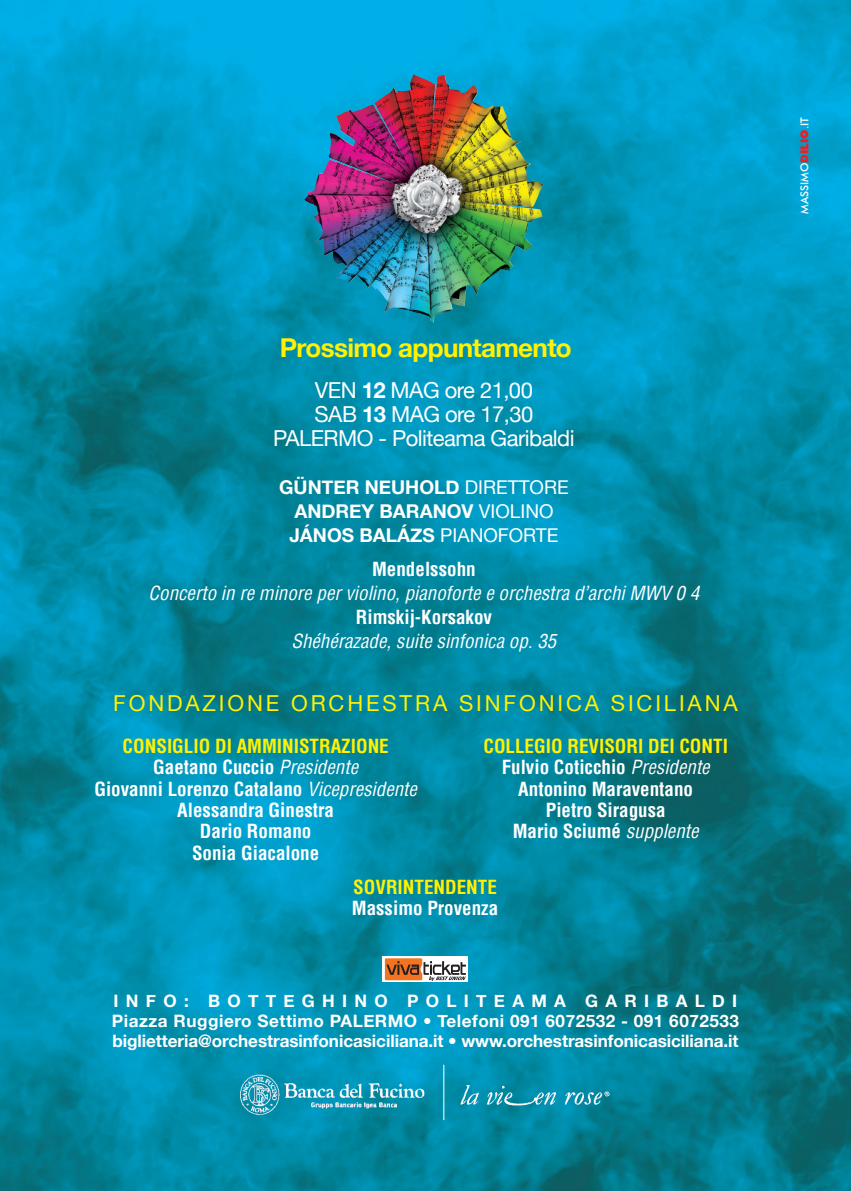
<style>
.page{position:relative;width:851px;height:1191px;background:#fff}
.page>*{position:absolute;margin:0;border:0;box-sizing:border-box;transform-origin:0 0}
.t1{font:700 26px "Helvetica Neue";letter-spacing:-.025em;color:#fff101}
.t2{font:22px/24px "Helvetica Neue";letter-spacing:-.025em;color:#fff;text-align:center}
.t3{font:22px "Helvetica Neue";letter-spacing:.13em;color:#fff101}
.t4{font:700 condensed 19px/21.4px "Helvetica";color:#fff;text-align:center}
.t5{font:italic condensed 19px "Helvetica";color:#fff}
.t6{font:700 19px/24px "Helvetica Neue";color:#fff;text-align:center}
.t7{font:700 condensed 19px "Helvetica";color:#fff101}
.t8{font:700 17.2px/20px "Helvetica Neue";letter-spacing:-.005em;color:#fff;text-align:justify}
.t9{font:500 11px "Futura BT";color:#fff}
.s1{font-weight:700}
.s2{font-weight:400}
.s3{color:#fff101}
.s4{font-weight:400;font-style:italic}
.s5{font-weight:900;color:#ee1d23}
</style>
<div class="page">
<img style="left:0;top:0;width:850px;height:1191px">
<svg style="left:383px;top:956px;width:85px;height:26px"></svg>
<svg style="left:385px;top:958px;width:81px;height:23px"></svg>
<img style="left:239px;top:1064px;width:205px;height:56px">
<img style="left:304px;top:159px;width:90px;height:41px">
<h1 class="t1" style="left:280px;top:331px;width:293px">Prossimo appuntamento</h1>
<p class="t2" style="left:273px;top:378px;width:303px">VEN <span class="s1">12</span> MAG ORE 21,00<br>SAB <span class="s1">13</span> MAG ORE 17,30<br>PALERMO - POLITEAMA GARIBALDI</p>
<p class="t6" style="left:279px;top:475px;width:291px">GÜNTER NEUHOLD <span class="s2">DIRETTORE<br></span>ANDREY BARANOV <span class="s2">VIOLINO<br></span>JÁNOS BALÁZS <span class="s2">PIANOFORTE</span></p>
<p class="t4" style="left:372px;top:558px;width:105px">Mendelssohn</p>
<p class="t5" style="left:149px;top:581px;width:552px">Concerto in re minore per violino, pianoforte e orchestra d’archi MWV 0 4</p>
<p class="t4" style="left:356px;top:606px;width:138px">Rimskij-Korsakov</p>
<p class="t5" style="left:291px;top:629px;width:266px">Shéhérazade, suite sinfonica op. 35</p>
<p class="t3" style="left:113px;top:690px;width:626px">FONDAZIONE ORCHESTRA SINFONICA SICILIANA</p>
<p class="t4" style="left:94px;top:734px;width:324px"><span class="s3">CONSIGLIO DI AMMINISTRAZIONE<br></span>Gaetano Cuccio <span class="s4">Presidente<br></span>Giovanni Lorenzo Catalano <span class="s4">Vicepresidente<br></span>Alessandra Ginestra<br>Dario Romano<br>Sonia Giacalone</p>
<p class="t4" style="left:483px;top:734px;width:246px"><span class="s3">COLLEGIO REVISORI DEI CONTI<br></span>Fulvio Coticchio <span class="s4">Presidente<br></span>Antonino Maraventano<br>Pietro Siragusa<br>Mario Sciumé <span class="s4">supplente</span></p>
<p class="t7" style="left:353px;top:874px;width:145px">SOVRINTENDENTE</p>
<p class="t4" style="left:352px;top:897px;width:148px">Massimo Provenza</p>
<p class="t8" style="left:112px;top:990px;width:628px">INFO: BOTTEGHINO POLITEAMA GARIBALDI Piazza Ruggiero Settimo PALERMO • Telefoni 091 6072532 - 091 6072533 biglietteria@orchestrasinfonicasiciliana.it • www.orchestrasinfonicasiciliana.it</p>
<p class="t9" style="left:797px;top:214px;width:98px;rotate:-90deg">MASSIMO<span class="s5">DILIO</span>.IT</p>
</div>
